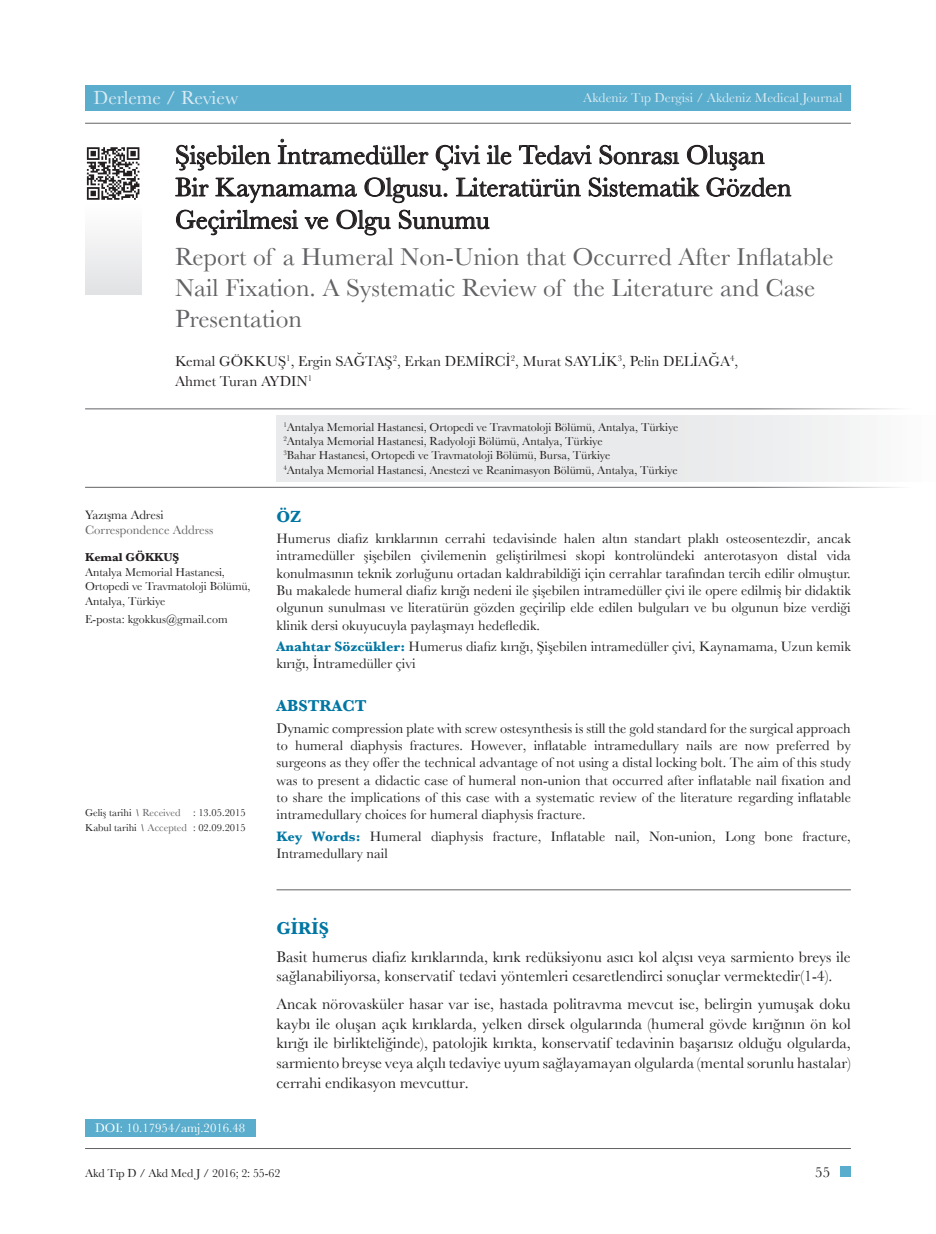
<style>
.page{position:relative;width:936px;height:1234px;background:#fff}
.page>*{position:absolute;margin:0;border:0;box-sizing:border-box;transform-origin:0 0}
.t1{font:27px/32.4px "Baskerville";color:#231f20}
.t2{font:25.5px/30.6px "Baskerville";color:#636366}
.t3{font:19.5px "Baskerville";color:#daebf4}
.t4{font:700 18px "Baskerville";color:#0076a3}
.t5{font:700 16.5px "Baskerville";color:#0076a3}
.t6{font:15.75px/19.5px "Baskerville";color:#231f20}
.t7{font:15px/19.5px "Baskerville";color:#231f20}
.t8{font:14.25px/17.2px "Baskerville";color:#231f20;text-align:justify}
.t9{font:13.5px "Baskerville";color:#daebf4}
.t10{font:12.75px "Baskerville";color:#fff}
.t11{font:12.75px "Baskerville";color:#636366}
.t12{font:12.75px "Baskerville";color:#231f20}
.t13{font:12px/14.4px "Baskerville";letter-spacing:-.005em;color:#231f20}
.t14{font:700 12px "Baskerville";color:#231f20}
.t15{font:10.5px/15px "Baskerville";color:#231f20}
.s1{font-style:italic}
.s2{color:#636366}
.s3{font-weight:700;color:#0076a3}
</style>
<div class="page">
<div style="left:840px;top:1166px;width:10px;height:10px;background:#5aadcd"></div>
<hr style="left:85px;top:123px;width:765px;height:1px;background:#636366">
<div style="left:85px;top:1118px;width:170px;height:17px;background:#5aadcd"></div>
<hr style="left:85px;top:1147px;width:765px;height:1px;background:#636366">
<div style="left:85px;top:204px;width:56px;height:91px;background:linear-gradient(to bottom,#fff,#e1e2e4)"></div>
<div style="left:85px;top:85px;width:765px;height:26px;background:#5aadcd"></div>
<svg style="left:86px;top:147px;width:54px;height:53px"></svg>
<svg style="left:87px;top:147px;width:52px;height:53px"></svg>
<hr style="left:85px;top:408px;width:850px;height:1px;background:#636366">
<hr style="left:85px;top:487px;width:850px;height:1px;background:#636366">
<svg style="left:176px;top:145px;width:94px;height:25px"></svg>
<svg style="left:278px;top:139px;width:150px;height:25px"></svg>
<svg style="left:436px;top:145px;width:44px;height:25px"></svg>
<svg style="left:487px;top:145px;width:24px;height:19px"></svg>
<svg style="left:519px;top:145px;width:72px;height:19px"></svg>
<svg style="left:599px;top:145px;width:80px;height:19px"></svg>
<svg style="left:687px;top:145px;width:77px;height:25px"></svg>
<svg style="left:175px;top:177px;width:33px;height:19px"></svg>
<svg style="left:215px;top:178px;width:142px;height:25px"></svg>
<svg style="left:365px;top:177px;width:82px;height:26px"></svg>
<svg style="left:456px;top:177px;width:124px;height:20px"></svg>
<svg style="left:589px;top:177px;width:110px;height:20px"></svg>
<svg style="left:706px;top:177px;width:85px;height:20px"></svg>
<svg style="left:176px;top:210px;width:122px;height:25px"></svg>
<svg style="left:305px;top:217px;width:23px;height:12px"></svg>
<svg style="left:336px;top:210px;width:54px;height:25px"></svg>
<svg style="left:399px;top:210px;width:90px;height:19px"></svg>
<hr style="left:276px;top:889px;width:574px;height:1px;background:#636366">
<div style="left:276px;top:415px;width:659px;height:66px;background:#e9eaeb"></div>
<h3 class="t3" style="left:94px;top:87px;width:146px">Derleme / Review</h3>
<p class="t9" style="left:583px;top:90px;width:260px">Akdeniz Tıp Dergisi / Akdeniz Medical Journal</p>
<h1 class="t1" style="left:175px;top:138px;width:618px">Şişebilen İntramedüller Çivi ile Tedavi Sonrası Oluşan<br>Bir Kaynamama Olgusu. Literatürün Sistematik Gözden<br>Geçirilmesi ve Olgu Sunumu</h1>
<h2 class="t2" style="left:175px;top:241px;width:660px">Report of a Humeral Non-Union that Occurred After Inflatable<br>Nail Fixation. A Systematic Review of the Literature and Case<br>Presentation</h2>
<p class="t7" style="left:175px;top:351px;width:564px">Kemal GÖKKUŞ<sup>1</sup>, Ergin SAĞTAŞ<sup>2</sup>, Erkan DEMİRCİ<sup>2</sup>, Murat SAYLİK<sup>3</sup>, Pelin DELİAĞA<sup>4</sup>,<br>Ahmet Turan AYDIN<sup>1</sup></p>
<p class="t12" style="left:85px;top:507px;width:80px">Yazışma Adresi</p>
<p class="t11" style="left:85px;top:522px;width:130px">Correspondence Address</p>
<p class="t14" style="left:85px;top:550px;width:96px">Kemal Gökkuş</p>
<p class="t13" style="left:85px;top:564px;width:167px">Antalya Memorial Hastanesi,<br>Ortopedi ve Travmatoloji Bölümü,<br>Antalya, Türkiye</p>
<p class="t13" style="left:85px;top:612px;width:144px">E-posta: kgokkus@gmail.com</p>
<p class="t15" style="left:85px;top:805px;width:162px">Geliş tarihi <span class="s1">\</span> <span class="s2">Received</span> : 13.05.2015<br>Kabul tarihi <span class="s1">\</span> <span class="s2">Accepted</span> : 02.09.2015</p>
<p class="t10" style="left:95px;top:1120px;width:151px">DOI: 10.17954/amj.2016.48</p>
<p class="t13" style="left:283px;top:419px;width:396px"><sup>1</sup>Antalya Memorial Hastanesi, Ortopedi ve Travmatoloji Bölümü, Antalya, Türkiye <sup>2</sup>Antalya Memorial Hastanesi, Radyoloji Bölümü, Antalya, Türkiye<br><sup>3</sup>Bahar Hastanesi, Ortopedi ve Travmatoloji Bölümü, Bursa, Türkiye<br><sup>4</sup>Antalya Memorial Hastanesi, Anestezi ve Reanimasyon Bölümü, Antalya, Türkiye</p>
<p class="t13" style="left:283px;top:433px;width:82px"><sup>1</sup>Xxxxxxxxxxxxx<br><sup>2</sup>Xxxxxxxxxxxxx</p>
<p class="t5" style="left:276px;top:506px;width:26px">Öz</p>
<p class="t8" style="left:276px;top:529px;width:576px">Humerus diafiz kırıklarının cerrahi tedavisinde halen altın standart plaklı osteosentezdir, ancak intramedüller şişebilen çivilemenin geliştirilmesi skopi kontrolündeki anterotasyon distal vida konulmasının teknik zorluğunu ortadan kaldırabildiği için cerrahlar tarafından tercih edilir olmuştur.<br>Bu makalede humeral diafiz kırığı nedeni ile şişebilen intramedüller çivi ile opere edilmiş bir didaktik olgunun sunulması ve literatürün gözden geçirilip elde edilen bulguları ve bu olgunun bize verdiği klinik dersi okuyucuyla paylaşmayı hedefledik.</p>
<p class="t8" style="left:276px;top:637px;width:575px"><span class="s3">Anahtar Sözcükler:</span> Humerus diafiz kırığı, Şişebilen intramedüller çivi, Kaynamama, Uzun kemik kırığı, İntramedüller çivi</p>
<p class="t5" style="left:276px;top:696px;width:92px">Abstract</p>
<p class="t8" style="left:276px;top:719px;width:576px">Dynamic compression plate with screw ostesynthesis is still the gold standard for the surgical approach to humeral diaphysis fractures. However, inflatable intramedullary nails are now preferred by surgeons as they offer the technical advantage of not using a distal locking bolt. The aim of this study was to present a didactic case of humeral non-union that occurred after inflatable nail fixation and to share the implications of this case with a systematic review of the literature regarding inflatable intramedullary choices for humeral diaphysis fracture.</p>
<p class="t8" style="left:276px;top:827px;width:576px"><span class="s3">Key Words:</span> Humeral diaphysis fracture, Inflatable nail, Non-union, Long bone fracture,<br>Intramedullary nail</p>
<p class="t4" style="left:276px;top:917px;width:54px">Giriş</p>
<p class="t6" style="left:276px;top:946px;width:575px">Basit humerus diafiz kırıklarında, kırık redüksiyonu asıcı kol alçısı veya sarmiento breys ile sağlanabiliyorsa, konservatif tedavi yöntemleri cesaretlendirci sonuçlar vermektedir(1-4).</p>
<p class="t6" style="left:276px;top:994px;width:576px;text-align:justify">Ancak nörovasküler hasar var ise, hastada politravma mevcut ise, belirgin yumuşak doku kaybı ile oluşan açık kırıklarda, yelken dirsek olgularında (humeral gövde kırığının ön kol kırığı ile birlikteliğinde), patolojik kırıkta, konservatif tedavinin başarısız olduğu olgularda, sarmiento breyse veya alçılı tedaviye uyum sağlayamayan olgularda (mental sorunlu hastalar) cerrahi endikasyon mevcuttur.</p>
<p class="t13" style="left:85px;top:1164px;width:197px">Akd Tıp D / Akd Med J / 2016; 2: 55-62</p>
<p class="t7" style="left:815px;top:1161px;width:16px">55</p>
</div>
